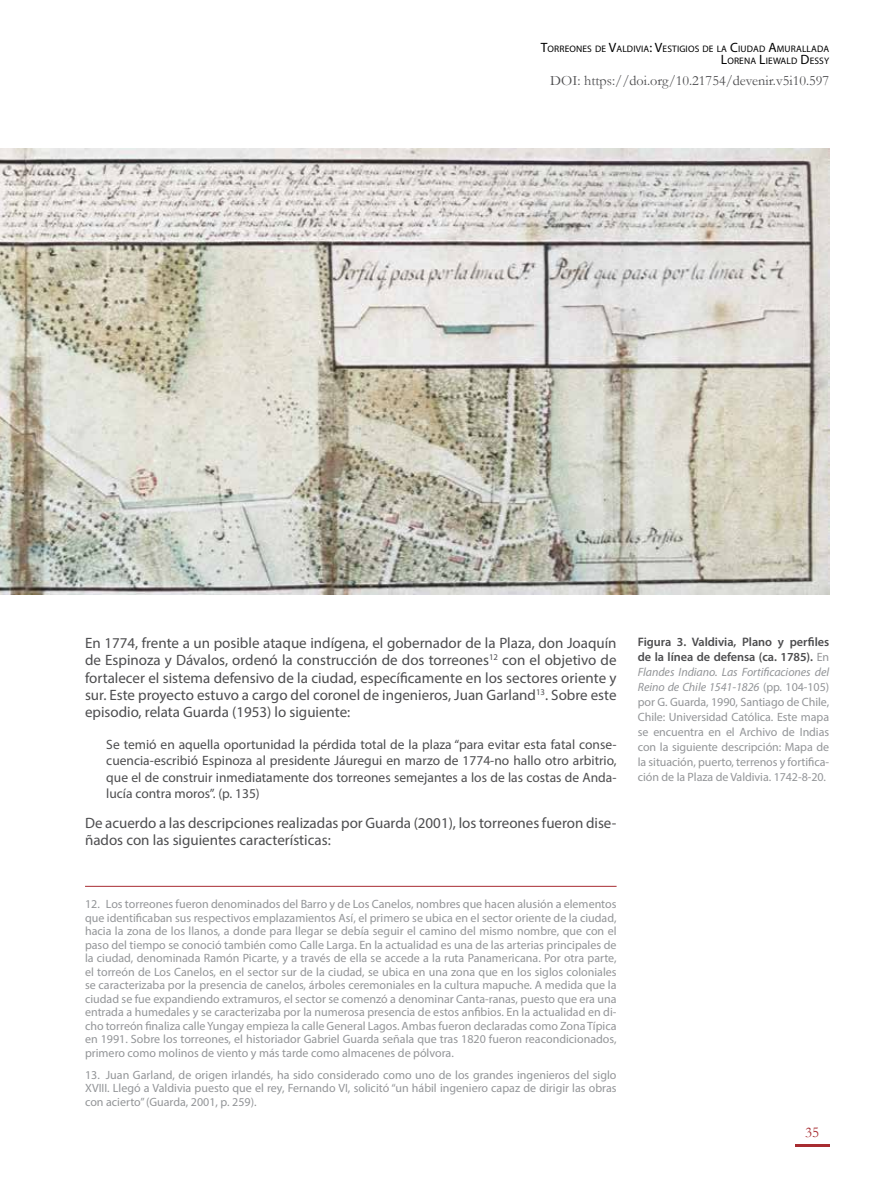
<style>
.page{position:relative;width:893px;height:1191px;background:#fff}
.page>*{position:absolute;margin:0;border:0;box-sizing:border-box;transform-origin:0 0}
.t1{font:15px/17.2px "Myriad Pro";color:#4d4d4f;text-align:justify}
.t2{font:15px "Garamond";color:#a72c31}
.t3{font:14.25px "Garamond";color:#4d4d4f}
.t4{font:13.5px/16.5px "Myriad Pro";color:#4d4d4f;text-align:justify}
.t5{font:600 12.3px/15px "Myriad Pro";letter-spacing:-.005em;color:#4d4d4f}
.t6{font:12px/13.5px "Myriad Pro";color:#939598;text-align:justify}
.t7{font:9.45px/12px "Myriad Pro";letter-spacing:.015em;color:#000;text-align:right}
.s1{font-size:13.5px}
.s2{font-weight:400;font-size:12px;color:#939598}
.s3{font-style:italic}
</style>
<div class="page">
<hr style="left:795px;top:1144px;width:34px;height:2px;background:#a72c31">
<hr style="left:85px;top:886px;width:532px;height:1px;background:#a72c31">
<img style="left:0;top:149px;width:829px;height:445px">
<p class="t7" style="left:541px;top:42px;width:290px"><span class="s1">T</span>ORREONES DE <span class="s1">V</span>ALDIVIA<span class="s1">: V</span>ESTIGIOS DE LA <span class="s1">C</span>IUDAD <span class="s1">A</span>MURALLADA<br><span class="s1">L</span>ORENA <span class="s1">L</span>IEWALD <span class="s1">D</span>ESSY</p>
<p class="t3" style="left:550px;top:71px;width:280px">DOI: https://doi.org/10.21754/devenir.v5i10.597</p>
<p class="t1" style="left:85px;top:634px;width:533px">En 1774, frente a un posible ataque indígena, el gobernador de la Plaza, don Joaquín de Espinoza y Dávalos, ordenó la construcción de dos torreones<sup>12</sup> con el objetivo de fortalecer el sistema defensivo de la ciudad, específicamente en los sectores oriente y sur. Este proyecto estuvo a cargo del coronel de ingenieros, Juan Garland<sup>13</sup>. Sobre este episodio, relata Guarda (1953) lo siguiente:</p>
<p class="t4" style="left:106px;top:735px;width:512px">Se temió en aquella oportunidad la pérdida total de la plaza “para evitar esta fatal conse&shy;cuencia-escribió Espinoza al presidente Jáuregui en marzo de 1774-no hallo otro arbitrio, que el de construir inmediatamente dos torreones semejantes a los de las costas de Anda&shy;lucía contra moros”. (p. 135)</p>
<p class="t1" style="left:85px;top:814px;width:533px">De acuerdo a las descripciones realizadas por Guarda (2001), los torreones fueron dise&shy;ñados con las siguientes características:</p>
<p class="t6" style="left:85px;top:897px;width:533px">12. Los torreones fueron denominados del Barro y de Los Canelos, nombres que hacen alusión a elementos que identificaban sus respectivos emplazamientos Así, el primero se ubica en el sector oriente de la ciudad, hacia la zona de los llanos, a donde para llegar se debía seguir el camino del mismo nombre, que con el paso del tiempo se conoció también como Calle Larga. En la actualidad es una de las arterias principales de la ciudad, denominada Ramón Picarte, y a través de ella se accede a la ruta Panamericana. Por otra parte, el torreón de Los Canelos, en el sector sur de la ciudad, se ubica en una zona que en los siglos coloniales se caracterizaba por la presencia de canelos, árboles ceremoniales en la cultura mapuche. A medida que la ciudad se fue expandiendo extramuros, el sector se comenzó a denominar Canta-ranas, puesto que era una entrada a humedales y se caracterizaba por la numerosa presencia de estos anfibios. En la actualidad en di&shy;cho torreón finaliza calle Yungay empieza la calle General Lagos. Ambas fueron declaradas como Zona Típica en 1991. Sobre los torreones, el historiador Gabriel Guarda señala que tras 1820 fueron reacondicionados, primero como molinos de viento y más tarde como almacenes de pólvora.</p>
<p class="t6" style="left:85px;top:1068px;width:533px">13. Juan Garland, de origen irlandés, ha sido considerado como uno de los grandes ingenieros del siglo XVIII. Llegó a Valdivia puesto que el rey, Fernando VI, solicitó “un hábil ingeniero capaz de dirigir las obras con acierto” (Guarda, 2001, p. 259).</p>
<p class="t5" style="left:638px;top:634px;width:193px">Figura 3. Valdivia, Plano y perfiles de la línea de defensa (ca. 1785). <span class="s2">En</span></p>
<p class="t6" style="left:638px;top:664px;width:193px;line-height:15px"><span class="s3">Flandes Indiano. Las Fortificaciones del Reino de Chile 1541-1826</span> (pp. 104-105) por G. Guarda, 1990, Santiago de Chile, Chile: Universidad Católica. Este mapa se encuentra en el Archivo de Indias con la siguiente descripción: Mapa de la situación, puerto, terrenos y fortifica&shy;ción de la Plaza de Valdivia. 1742-8-20.</p>
<p class="t2" style="left:805px;top:1122px;width:16px">35</p>
</div>
